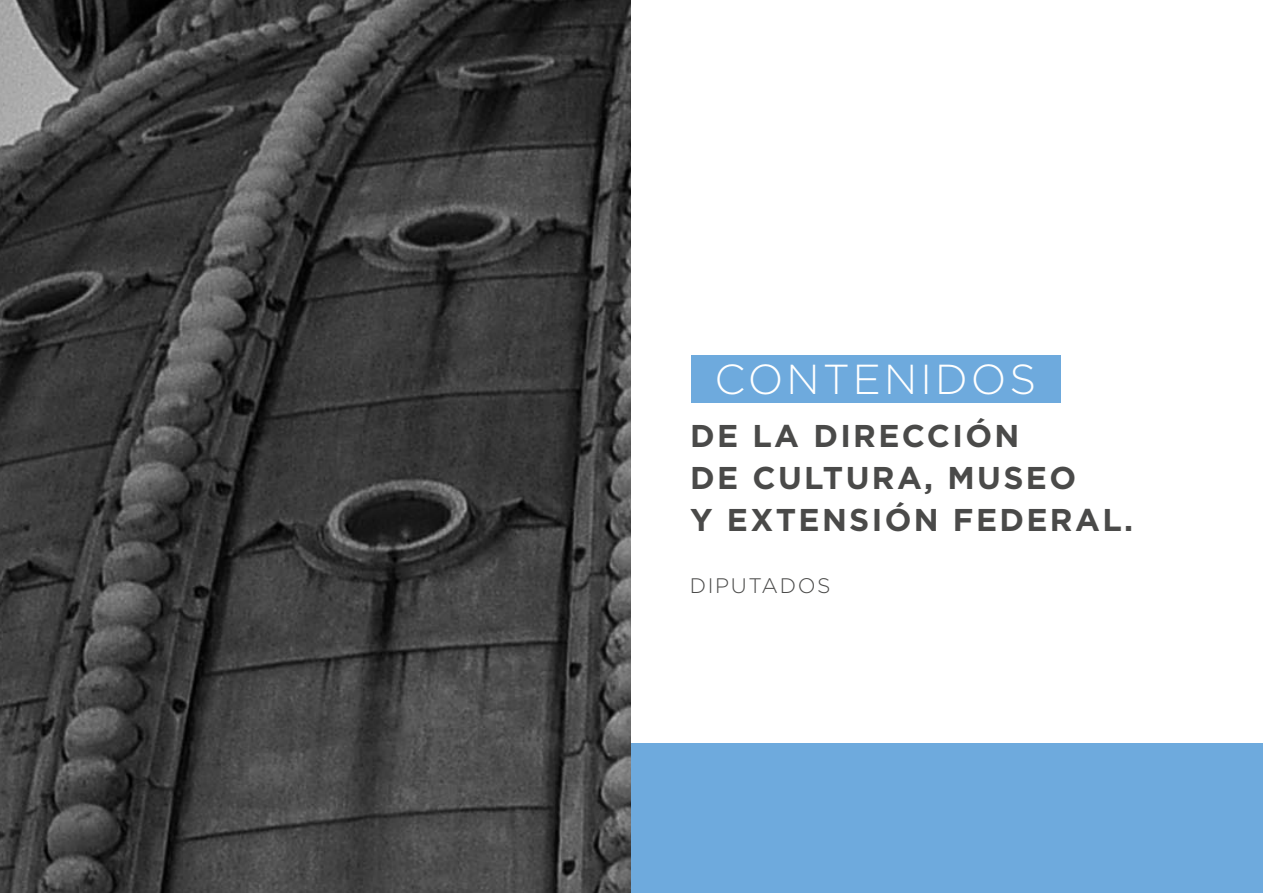
<style>
.page{position:relative;width:1263px;height:893px;background:#fff}
.page>*{position:absolute;margin:0;border:0;box-sizing:border-box;transform-origin:0 0}
.t1{font:300 41.85px "Gotham";letter-spacing:.075em;color:#fff}
.t2{font:700 31.5px/42px "Gotham";letter-spacing:.075em;color:#4a4a49}
.t3{font:300 21px "Gotham";letter-spacing:.075em;color:#4a4a49}
</style>
<div class="page">
<img style="left:0;top:0;width:632px;height:893px">
<div style="left:632px;top:743px;width:631px;height:150px;background:#6eaadd"></div>
<div style="left:692px;top:355px;width:369px;height:47px;background:#6eaadd"></div>
<h1 class="t1" style="left:714px;top:353px;width:323px">CONTENIDOS</h1>
<p class="t2" style="left:690px;top:414px;width:444px">DE LA DIRECCIÓN<br>DE CULTURA, MUSEO<br>Y EXTENSIÓN FEDERAL.</p>
<p class="t3" style="left:690px;top:573px;width:142px">DIPUTADOS</p>
</div>
